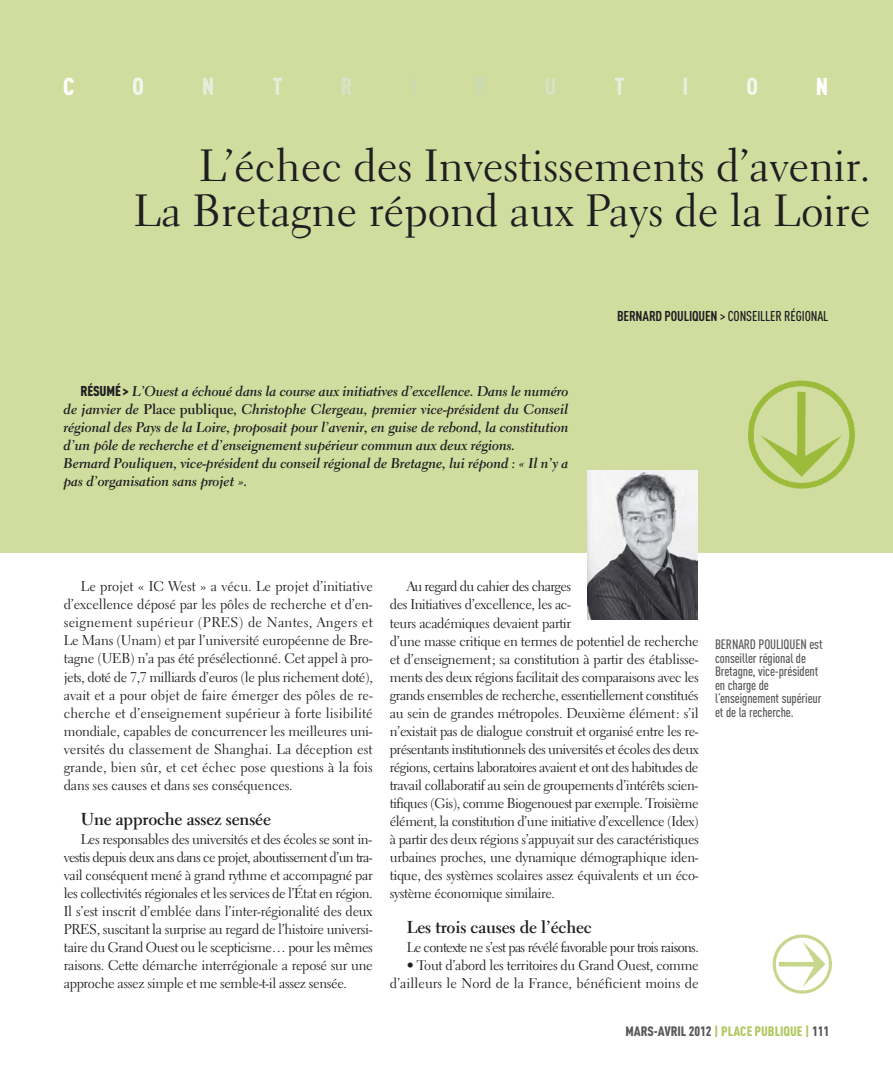
<style>
.page{position:relative;width:893px;height:1085px;background:#fff}
.page>*{position:absolute;margin:0;border:0;box-sizing:border-box;transform-origin:0 0}
.t1{font:45px/45px "Electra LT";color:#1f1e21;text-align:right}
.t2{font:900 24px "DIN Cond";color:#fff}
.t3{font:700 17.25px "Electra LT";letter-spacing:-.01em;color:#1f1e21}
.t4{font:14.1px/18px "Electra LT";letter-spacing:-.025em;color:#1f1e21;text-align:justify}
.t5{font:14.1px/18px "Electra LT Bold Cursive";letter-spacing:-.01em;color:#1f1e21}
.t6{font:14.1px "Electra LT";letter-spacing:-.045em;color:#1f1e21}
.t7{font:500 14.1px "DIN Cond";letter-spacing:-.01em;color:#1f1e21}
.t8{font:500 13.5px/13.5px "DIN Cond";letter-spacing:-.01em;color:#58595b}
.t9{font:900 13.5px "DIN Cond";color:#58595b}
.s1{font-family:"DIN Cond";font-weight:900}
.s2{font-family:"Electra LT";font-weight:700}
.s3{font-weight:700}
.s4{color:#b1c862}
</style>
<div class="page">
<div style="left:0;top:0;width:893px;height:552px;background:#d0dd9f"></div>
<img style="left:772px;top:934px;width:60px;height:60px">
<img style="left:748px;top:380px;width:107px;height:109px">
<svg style="left:133px;top:77px;width:10px;height:18px"></svg>
<svg style="left:203px;top:78px;width:79px;height:17px"></svg>
<svg style="left:342px;top:78px;width:10px;height:17px"></svg>
<svg style="left:412px;top:78px;width:73px;height:17px"></svg>
<svg style="left:545px;top:78px;width:10px;height:17px"></svg>
<svg style="left:615px;top:78px;width:72px;height:17px"></svg>
<svg style="left:747px;top:77px;width:10px;height:18px"></svg>
<img style="left:587px;top:470px;width:111px;height:150px">
<h2 class="t2" style="left:63px;top:72px;width:13px">C</h2>
<h2 class="t2" style="left:816px;top:72px;width:14px">N</h2>
<h1 class="t1" style="left:134px;top:147px;width:738px">L’échec des Investissements d’avenir.<br>La Bretagne répond aux Pays de la Loire</h1>
<p class="t5" style="left:64px;top:384px;width:507px;text-indent:17px"><span class="s1">RÉSUMÉ &gt;</span> L’Ouest a échoué dans la course aux initiatives d’excellence. Dans le numéro de janvier de <span class="s2">Place publique</span>, Christophe Clergeau, premier vice-président du Conseil régional des Pays de la Loire, proposait pour l’avenir, en guise de rebond, la constitution d’un pôle de recherche et d’enseignement supérieur commun aux deux régions.<br>Bernard Pouliquen, vice-président du conseil régional de Bretagne, lui répond : « Il n’y a pas d’organisation sans projet ».</p>
<p class="t7" style="left:617px;top:308px;width:213px"><span class="s3">BERNARD POULIQUEN</span> &gt; CONSEILLER RÉGIONAL</p>
<p class="t4" style="left:64px;top:579px;width:311px;text-indent:17px">Le projet « IC West » a vécu. Le projet d’initiative d’excellence déposé par les pôles de recherche et d’en&shy;seignement supérieur (PRES) de Nantes, Angers et Le Mans (Unam) et par l’université européenne de Bre&shy;tagne (UEB) n’a pas été présélectionné. Cet appel à pro&shy;jets, doté de 7,7 milliards d’euros (le plus richement doté), avait et a pour objet de faire émerger des pôles de re&shy;cherche et d’enseignement supérieur à forte lisibilité mondiale, capables de concurrencer les meilleures uni&shy;versités du classement de Shanghai. La déception est grande, bien sûr, et cet échec pose questions à la fois dans ses causes et dans ses conséquences.</p>
<p class="t3" style="left:81px;top:812px;width:192px">Une approche assez sensée</p>
<p class="t4" style="left:64px;top:831px;width:311px;text-indent:17px">Les responsables des universités et des écoles se sont in&shy;vestis depuis deux ans dans ce projet, aboutissement d’un tra&shy;vail conséquent mené à grand rythme et accompagné par les collectivités régionales et les services de l’État en région.<br>Il s’est inscrit d’emblée dans l’inter-régionalité des deux PRES, suscitant la surprise au regard de l’histoire universi&shy;taire du Grand Ouest ou le scepticisme… pour les mêmes raisons. Cette démarche interrégionale a reposé sur une approche assez simple et me semble-t-il assez sensée.</p>
<p class="t4" style="left:390px;top:579px;width:311px;text-align:left;text-indent:17px">Au regard du cahier des charges<br>des Initiatives d’excellence, les ac-<br>teurs académiques devaient partir<br>d’une masse critique en termes de potentiel de recherche et d’enseignement; sa constitution à partir des établisse&shy;ments des deux régions facilitait des comparaisons avec les grands ensembles de recherche, essentiellement constitués au sein de grandes métropoles. Deuxième élément: s’il n’existait pas de dialogue construit et organisé entre les re&shy;présentants institutionnels des universités et écoles des deux régions, certains laboratoires avaient et ont des habitudes de travail collaboratif au sein de groupements d’intérêts scien&shy;tifiques (Gis), comme Biogenouest par exemple. Troisième élément, la constitution d’une initiative d’excellence (Idex) à partir des deux régions s’appuyait sur des caractéristiques urbaines proches, une dynamique démographique iden&shy;tique, des systèmes scolaires assez équivalents et un éco&shy;système économique similaire.</p>
<p class="t3" style="left:407px;top:920px;width:187px">Les trois causes de l’échec</p>
<p class="t6" style="left:407px;top:941px;width:294px">Le contexte ne s’est pas révélé favorable pour trois raisons.</p>
<p class="t4" style="left:390px;top:957px;width:310px;text-align:right">• Tout d’abord les territoires du Grand Ouest, comme d’ailleurs le Nord de la France, bénéficient moins de</p>
<p class="t8" style="left:715px;top:637px;width:109px">BERNARD POULIQUEN est conseiller régional de<br>Bretagne, vice-président en charge de l’enseignement supérieur et de la recherche.</p>
<p class="t9" style="left:625px;top:1022px;width:205px">MARS-AVRIL 2012 <span class="s4">| PLACE PUBLIQUE |</span> 111</p>
</div>
